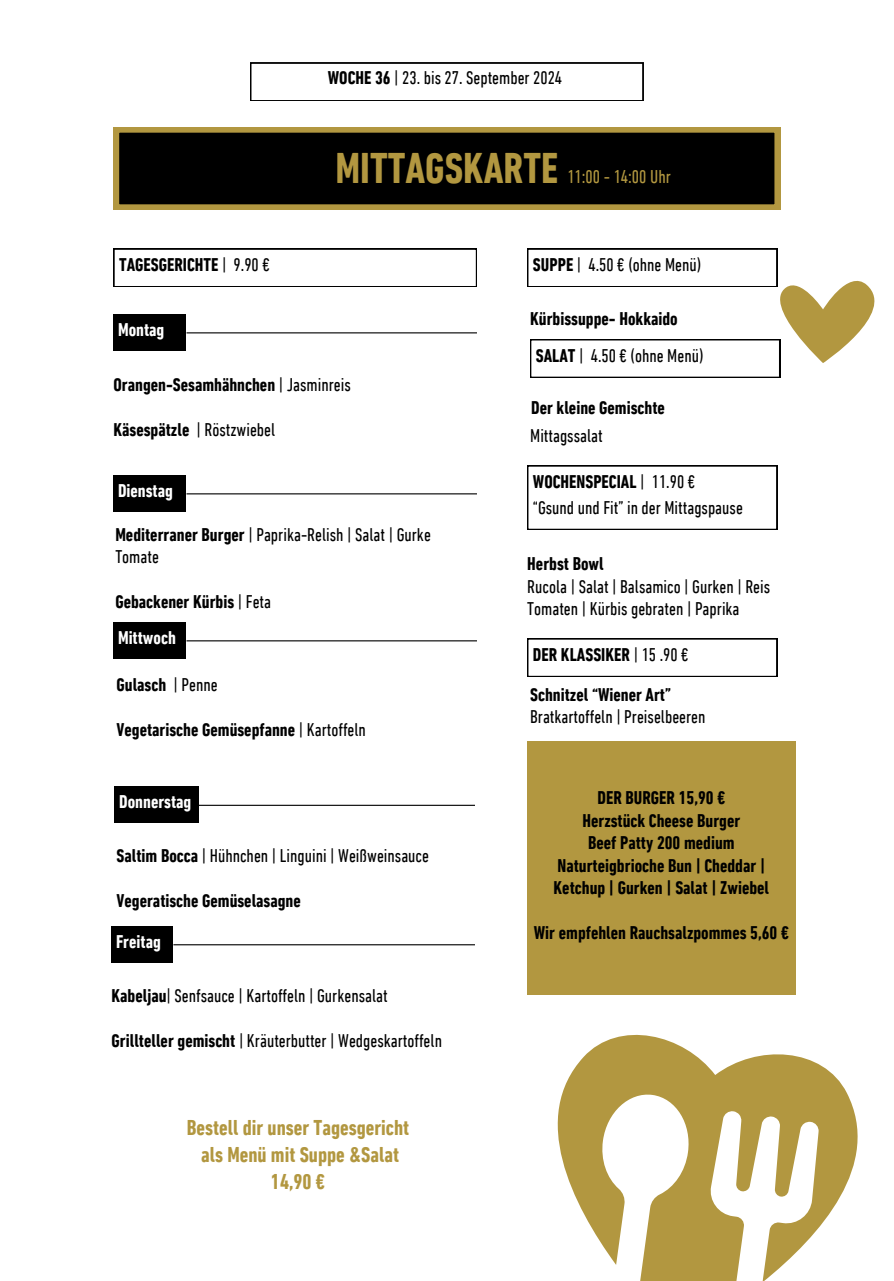
<style>
.page{position:relative;width:894px;height:1281px;background:#fff}
.page>*{position:absolute;margin:0;border:0;box-sizing:border-box;transform-origin:0 0}
.t1{font:700 condensed 43.8px "DIN Next LT Pro";color:#b29740}
.t2{font:700 condensed 21.9px/27px "DIN Next LT Pro";color:#b29740;text-align:center}
.t3{font:condensed 18.9px "DIN Next LT Pro";color:#b29740}
.t4{font:condensed 18.75px "DIN Next LT Pro";color:#000}
.t5{font:700 condensed 18.75px/22.5px "DIN Next LT Pro";color:#000;text-align:center}
.t6{font:700 condensed 18.75px "DIN Next LT Pro";color:#fff}
.s1{font-weight:700}
.s2{font-weight:400}
</style>
<div class="page">
<svg style="left:250px;top:63px;width:393px;height:38px"></svg>
<svg style="left:113px;top:127px;width:666px;height:83px;background:#1a1609"></svg>
<svg style="left:113px;top:249px;width:364px;height:38px"></svg>
<div style="left:530px;top:339px;width:249px;height:39px;background:#000"></div>
<svg style="left:527px;top:249px;width:348px;height:128px"></svg>
<div style="left:527px;top:638px;width:250px;height:39px;background:#000"></div>
<div style="left:528px;top:639px;width:249px;height:37px;background:#fff"></div>
<svg style="left:527px;top:465px;width:250px;height:64px"></svg>
<div style="left:113px;top:315px;width:73px;height:36px;background:#000"></div>
<div style="left:113px;top:476px;width:73px;height:36px;background:#000"></div>
<div style="left:113px;top:622px;width:73px;height:37px;background:#000"></div>
<div style="left:115px;top:786px;width:84px;height:36px;background:#000"></div>
<div style="left:111px;top:926px;width:62px;height:36px;background:#000"></div>
<hr style="left:186px;top:332px;width:291px;height:1px;background:#000">
<hr style="left:186px;top:493px;width:291px;height:1px;background:#000">
<hr style="left:186px;top:640px;width:291px;height:1px;background:#000">
<hr style="left:196px;top:804px;width:279px;height:1px;background:#000">
<hr style="left:173px;top:944px;width:302px;height:1px;background:#000">
<svg style="left:557px;top:1034px;width:301px;height:246px;fill:#b29740"></svg>
<div style="left:527px;top:741px;width:268px;height:253px;background:#b29740"></div>
<p class="t4" style="left:328px;top:70px;width:236px"><span class="s1">WOCHE 36</span> | 23. bis 27. September 2024</p>
<h4 class="t1" style="left:335px;top:150px;width:224px">MITTAGSKARTE</h4>
<p class="t3" style="left:567px;top:168px;width:105px">11:00 - 14:00 Uhr</p>
<h1 class="t5" style="left:119px;top:255px;width:152px">TAGESGERICHTE <span class="s2">| 9.90 €</span></h1>
<p class="t4" style="left:533px;top:257px;width:170px"><span class="s1">SUPPE</span> | 4.50 € (ohne Menü)</p>
<h4 class="t6" style="left:118px;top:322px;width:48px">Montag</h4>
<h2 class="t5" style="left:113px;top:374px;width:239px">Orangen-Sesamhähnchen <span class="s2">| Jasminreis</span></h2>
<p class="t4" style="left:113px;top:421px;width:163px"><span class="s1">Käsespätzle</span> | Röstzwiebel</p>
<p class="t6" style="left:118px;top:483px;width:56px">Dienstag</p>
<p class="t4" style="left:115px;top:526px;width:317px"><span class="s1">Mediterraner Burger</span> | Paprika-Relish | Salat | Gurke</p>
<p class="t4" style="left:115px;top:549px;width:45px">Tomate</p>
<h4 class="t5" style="left:115px;top:592px;width:157px">Gebackener Kürbis <span class="s2">| Feta</span></h4>
<p class="t6" style="left:118px;top:630px;width:59px">Mittwoch</p>
<p class="t5" style="left:116px;top:675px;width:103px">Gulasch <span class="s2">| Penne</span></p>
<h3 class="t5" style="left:116px;top:720px;width:251px">Vegetarische Gemüsepfanne <span class="s2">| Kartoffeln</span></h3>
<p class="t6" style="left:119px;top:794px;width:74px">Donnerstag</p>
<p class="t4" style="left:116px;top:847px;width:314px"><span class="s1">Saltim Bocca</span> | Hühnchen | Linguini | Weißweinsauce</p>
<h4 class="t5" style="left:116px;top:890px;width:186px">Vegeratische Gemüselasagne</h4>
<h4 class="t6" style="left:116px;top:933px;width:46px">Freitag</h4>
<p class="t4" style="left:111px;top:987px;width:278px"><span class="s1">Kabeljau</span>| Senfsauce | Kartoffeln | Gurkensalat</p>
<h4 class="t4" style="left:111px;top:1032px;width:332px"><span class="s1">Grillteller gemischt</span> | Kräuterbutter | Wedgeskartoffeln</h4>
<p class="t2" style="left:187px;top:1115px;width:224px">Bestell dir unser Tagesgericht als Menü mit Suppe &amp;Salat<br>14,90 €</p>
<p class="t5" style="left:530px;top:309px;width:149px">Kürbissuppe- Hokkaido</p>
<h3 class="t4" style="left:535px;top:348px;width:169px"><span class="s1">SALAT</span> | 4.50 € (ohne Menü)</h3>
<h4 class="t5" style="left:531px;top:397px;width:135px">Der kleine Gemischte</h4>
<p class="t4" style="left:530px;top:428px;width:74px">Mittagssalat</p>
<p class="t5" style="left:533px;top:472px;width:163px">WOCHENSPECIAL <span class="s2">| 11.90 €</span></p>
<p class="t4" style="left:533px;top:500px;width:211px">“Gsund und Fit” in der Mittagspause</p>
<p class="t5" style="left:527px;top:554px;width:78px">Herbst Bowl</p>
<p class="t4" style="left:527px;top:578px;width:244px">Rucola | Salat | Balsamico | Gurken | Reis</p>
<p class="t4" style="left:527px;top:601px;width:214px">Tomaten | Kürbis gebraten | Paprika</p>
<h4 class="t5" style="left:533px;top:645px;width:157px">DER KLASSIKER <span class="s2">| 15 .90 €</span></h4>
<h4 class="t5" style="left:530px;top:685px;width:142px">Schnitzel “Wiener Art”</h4>
<p class="t4" style="left:530px;top:709px;width:177px">Bratkartoffeln | Preiselbeeren</p>
<p class="t5" style="left:553px;top:788px;width:217px">DER BURGER 15,90 €<br>Herzstück Cheese Burger<br>Beef Patty 200 medium<br>Naturteigbrioche Bun | Cheddar |<br>Ketchup | Gurken | Salat | Zwiebel</p>
<p class="t5" style="left:533px;top:923px;width:256px">Wir empfehlen Rauchsalzpommes 5,60 €</p>
</div>
